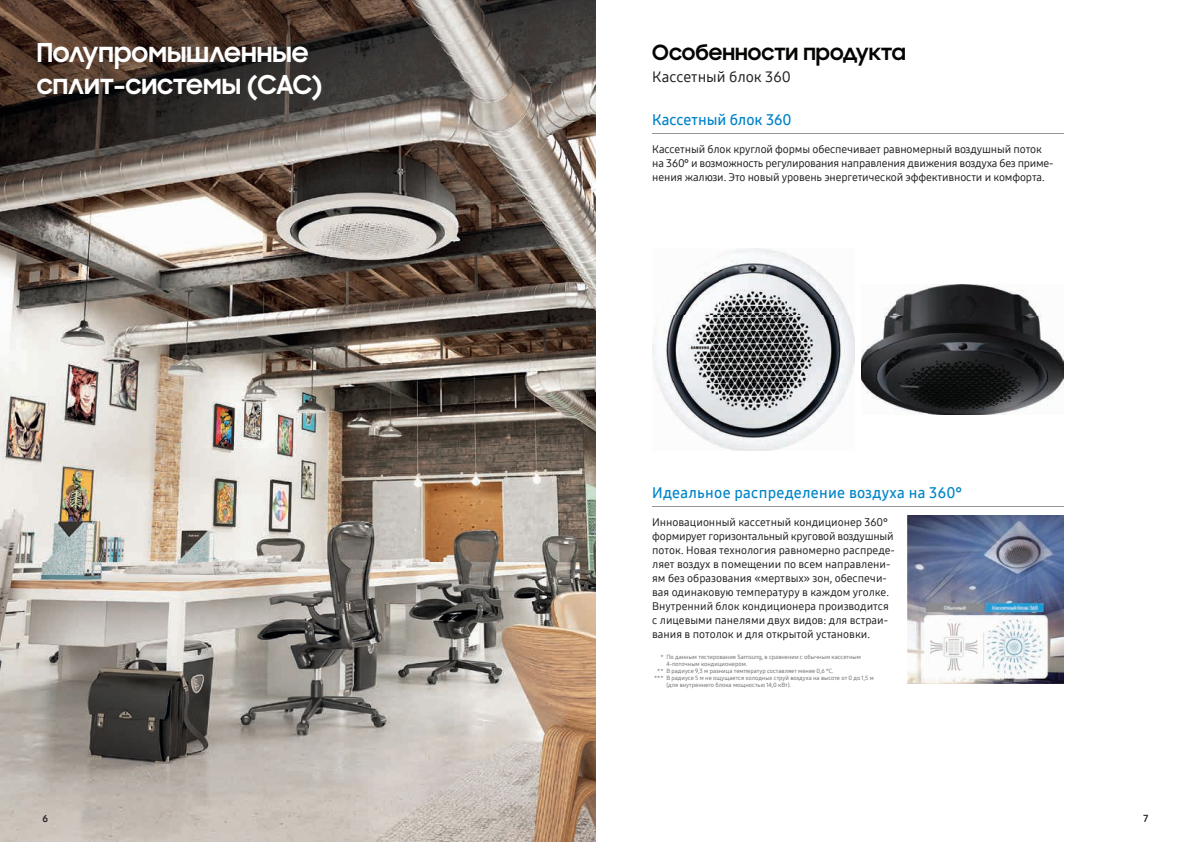
<style>
.page{position:relative;width:1191px;height:842px;background:#fff}
.page>*{position:absolute;margin:0;border:0;box-sizing:border-box;transform-origin:0 0}
.t1{font:700 26px/31.2px "Samsung Sharp Sans";color:#fff}
.t2{font:700 21px "Samsung Sharp Sans";color:#040503}
.t3{font:15px "Samsung One Cyrillic 600";letter-spacing:.02em;color:#0084c8}
.t4{font:15px "Samsung One Cyrillic 500";color:#231f20}
.t5{font:15px "Samsung One Cyrillic 600";color:#0084c8}
.t6{font:11px/14px "Samsung One Cyrillic 500";letter-spacing:-.005em;color:#231f20}
.t7{font:10px "Samsung One Cyrillic 700";color:#231f20}
.t8{font:6px "Samsung One Cyrillic 500";color:#6c6d70}
</style>
<div class="page">
<img style="left:0;top:0;width:595px;height:842px">
<hr style="left:652px;top:134px;width:411px;height:1px;background:#939598">
<hr style="left:652px;top:506px;width:411px;height:1px;background:#939598">
<img style="left:652px;top:249px;width:202px;height:202px">
<img style="left:861px;top:284px;width:202px;height:131px">
<img style="left:907px;top:515px;width:156px;height:168px">
<h1 class="t1" style="left:37px;top:36px;width:287px">Полупромышленные сплит-системы (САС)</h1>
<h2 class="t2" style="left:652px;top:37px;width:255px">Особенности продукта</h2>
<h3 class="t4" style="left:652px;top:66px;width:140px">Кассетный блок 360</h3>
<h3 class="t5" style="left:652px;top:110px;width:141px">Кассетный блок 360</h3>
<p class="t6" style="left:652px;top:142px;width:403px">Кассетный блок круглой формы обеспечивает равномерный воздушный поток на 360° и возможность регулирования направления движения воздуха без приме&shy;нения жалюзи. Это новый уровень энергетической эффективности и комфорта.</p>
<h3 class="t3" style="left:652px;top:482px;width:311px">Идеальное распределение воздуха на 360°</h3>
<p class="t6" style="left:652px;top:515px;width:244px">Инновационный кассетный кондиционер 360° формирует горизонтальный круговой воздушный поток. Новая технология равномерно распреде&shy;ляет воздух в помещении по всем направлени&shy;ям без образования «мертвых» зон, обеспечи&shy;вая одинаковую температуру в каждом уголке.<br>Внутренний блок кондиционера производится с лицевыми панелями двух видов: для встраи&shy;вания в потолок и для открытой установки.</p>
<p class="t8" style="left:660px;top:652px;width:202px">* По данным тестирования Samsung, в сравнении с обычным кассетным</p>
<p class="t8" style="left:666px;top:659px;width:82px">4-поточным кондиционером.</p>
<p class="t8" style="left:657px;top:666px;width:178px">** В радиусе 9,3 м разница температур составляет менее 0,6 °C.</p>
<p class="t8" style="left:654px;top:673px;width:221px">*** В радиусе 5 м не ощущается холодных струй воздуха на высоте от 0 до 1,5 м</p>
<p class="t8" style="left:666px;top:680px;width:126px">(для внутреннего блока мощностью 14,0 кВт).</p>
<p class="t7" style="left:43px;top:811px;width:7px">6</p>
<p class="t7" style="left:1143px;top:811px;width:6px">7</p>
</div>
